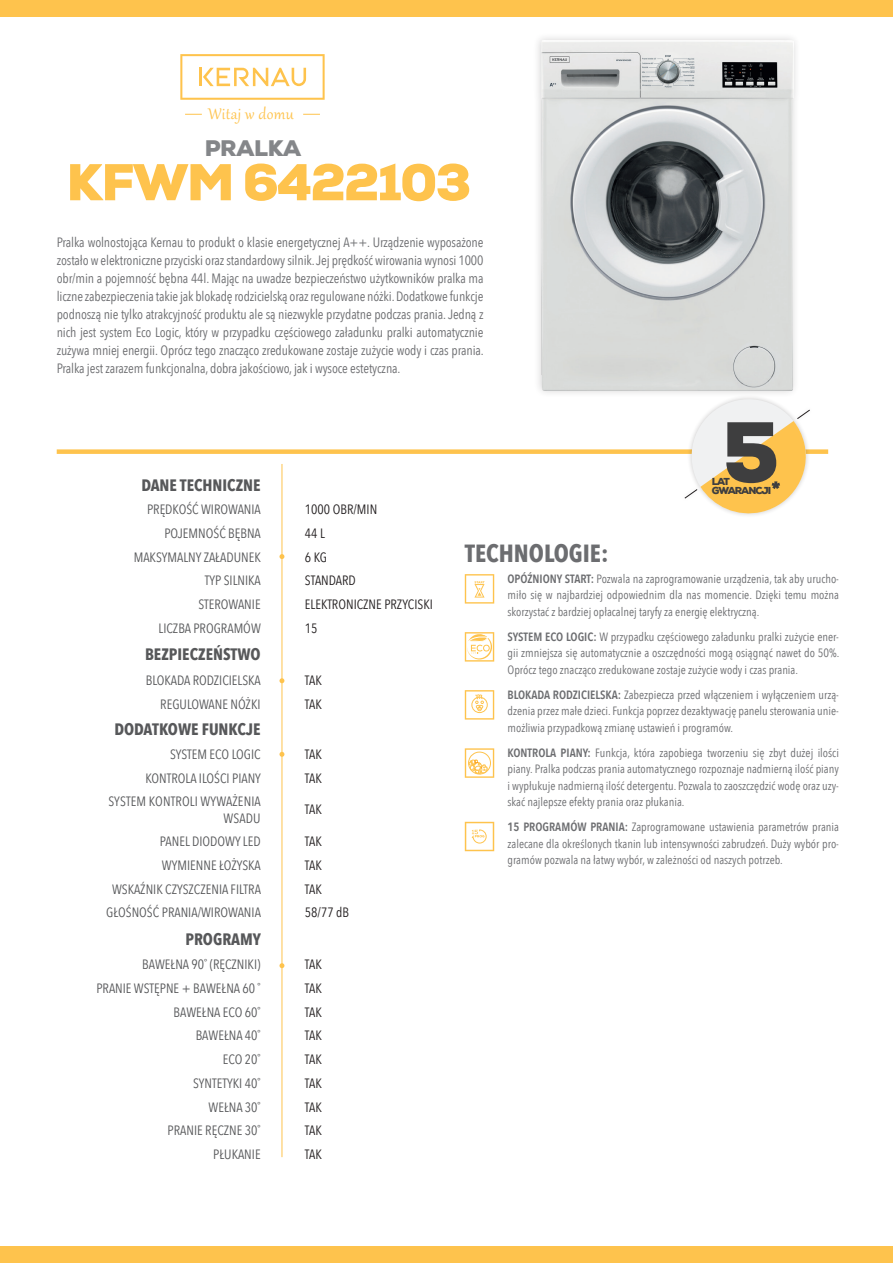
<style>
.page{position:relative;width:893px;height:1263px;background:#fff}
.page>*{position:absolute;margin:0;border:0;box-sizing:border-box;transform-origin:0 0}
.t1{font:900 85.95px "Nexa";color:#3e3e3f}
.t2{font:900 51.6px "Nexa";letter-spacing:-.04em;color:#fec34d}
.t3{font:700 24.75px "Avenir Next Condensed";color:#6c6d70}
.t4{font:900 22.5px "Nexa";letter-spacing:-.015em;color:#848689}
.t5{font:18.9px "Gabriola";letter-spacing:.02em;color:#fec34d}
.t6{font:700 16.5px "Avenir Next Condensed";color:#57585a}
.t7{font:13.5px/18px "Avenir Next Condensed";letter-spacing:-.01em;color:#6c6d70;text-align:justify}
.t8{font:13.5px/16.2px "Avenir Next Condensed";color:#57585a;text-align:right}
.t9{font:13.5px "Avenir Next Condensed";color:#231f20}
.t10{font:12px/16.5px "Avenir Next Condensed";color:#6c6d70;text-align:justify}
.t11{font:900 10.05px/8.2px "Nexa";letter-spacing:-.1em;color:#3e3e3f}
.s1{font-weight:600}
</style>
<div class="page">
<div style="left:0;top:0;width:893px;height:16px;background:#fec34d"></div>
<svg style="left:180px;top:54px;width:145px;height:46px"></svg>
<svg style="left:185px;top:114px;width:17px;height:1px"></svg>
<svg style="left:303px;top:114px;width:17px;height:1px"></svg>
<svg style="left:279px;top:554px;width:5px;height:5px"></svg>
<svg style="left:279px;top:752px;width:5px;height:5px"></svg>
<div style="left:57px;top:449px;width:771px;height:5px;background:#fec34d"></div>
<div style="left:533px;top:32px;width:268px;height:366px;background:#231f20;opacity:.2"></div>
<img style="left:541px;top:40px;width:252px;height:350px">
<hr style="left:282px;top:464px;width:1px;height:693px;background:#fec34d">
<div style="left:680px;top:395px;width:134px;height:123px;background:#231f20;opacity:.2"></div>
<svg style="left:685px;top:399px;width:125px;height:114px"></svg>
<svg style="left:279px;top:678px;width:5px;height:5px"></svg>
<svg style="left:279px;top:963px;width:5px;height:5px"></svg>
<div style="left:0;top:1247px;width:893px;height:16px;background:#fec34d"></div>
<svg style="left:465px;top:632px;width:29px;height:29px"></svg>
<svg style="left:465px;top:574px;width:29px;height:29px"></svg>
<svg style="left:465px;top:690px;width:29px;height:29px"></svg>
<svg style="left:465px;top:748px;width:29px;height:30px"></svg>
<svg style="left:465px;top:822px;width:29px;height:29px"></svg>
<h3 class="t5" style="left:208px;top:106px;width:87px">Witaj w domu</h3>
<h3 class="t4" style="left:205px;top:134px;width:98px">PRALKA</h3>
<h2 class="t2" style="left:66px;top:149px;width:406px">KFWM 6422103</h2>
<p class="t7" style="left:57px;top:233px;width:429px">Pralka wolnostojąca Kernau to produkt o klasie energetycznej A++. Urządzenie wyposażone zostało w elektroniczne przyciski oraz standardowy silnik. Jej prędkość wirowania wynosi 1000 obr/min a pojemność bębna 44l. Mając na uwadze bezpieczeństwo użytkowników pralka ma liczne zabezpieczenia takie jak blokadę rodzicielską oraz regulowane nóżki. Dodatkowe funkcje podnoszą nie tylko atrakcyjność produktu ale są niezwykle przydatne podczas prania. Jedną z nich jest system Eco Logic, który w przypadku częściowego załadunku pralki automatycznie zużywa mniej energii. Oprócz tego znacząco zredukowane zostaje zużycie wody i czas prania.<br>Pralka jest zarazem funkcjonalna, dobra jakościowo, jak i wysoce estetyczna.</p>
<h3 class="t6" style="left:141px;top:475px;width:121px">DANE TECHNICZNE</h3>
<p class="t8" style="left:147px;top:501px;width:115px">PRĘDKOŚĆ WIROWANIA</p>
<p class="t9" style="left:305px;top:498px;width:74px">1000 OBR/MIN</p>
<p class="t8" style="left:164px;top:525px;width:98px">POJEMNOŚĆ BĘBNA</p>
<p class="t9" style="left:305px;top:522px;width:22px">44 L</p>
<p class="t8" style="left:134px;top:548px;width:129px">MAKSYMALNY ZAŁADUNEK</p>
<p class="t9" style="left:305px;top:545px;width:24px">6 KG</p>
<p class="t8" style="left:205px;top:572px;width:58px">TYP SILNIKA</p>
<p class="t9" style="left:305px;top:569px;width:52px">STANDARD</p>
<p class="t8" style="left:198px;top:596px;width:64px">STEROWANIE</p>
<p class="t9" style="left:305px;top:593px;width:130px">ELEKTRONICZNE PRZYCISKI</p>
<p class="t8" style="left:159px;top:619px;width:104px">LICZBA PROGRAMÓW</p>
<p class="t9" style="left:305px;top:617px;width:14px">15</p>
<h3 class="t6" style="left:145px;top:644px;width:117px">BEZPIECZEŃSTWO</h3>
<p class="t8" style="left:146px;top:671px;width:116px">BLOKADA RODZICIELSKA</p>
<p class="t9" style="left:305px;top:668px;width:19px">TAK</p>
<p class="t8" style="left:160px;top:695px;width:102px">REGULOWANE NÓŻKI</p>
<p class="t9" style="left:305px;top:692px;width:19px">TAK</p>
<h3 class="t6" style="left:114px;top:719px;width:148px">DODATKOWE FUNKCJE</h3>
<p class="t8" style="left:170px;top:745px;width:92px">SYSTEM ECO LOGIC</p>
<p class="t9" style="left:305px;top:743px;width:19px">TAK</p>
<p class="t8" style="left:145px;top:769px;width:117px">KONTROLA ILOŚCI PIANY</p>
<p class="t9" style="left:305px;top:766px;width:19px">TAK</p>
<p class="t8" style="left:108px;top:793px;width:154px">SYSTEM KONTROLI WYWAŻENIA<br>WSADU</p>
<p class="t9" style="left:305px;top:798px;width:19px">TAK</p>
<p class="t8" style="left:160px;top:833px;width:102px">PANEL DIODOWY LED</p>
<p class="t9" style="left:305px;top:830px;width:19px">TAK</p>
<p class="t8" style="left:162px;top:856px;width:100px">WYMIENNE ŁOŻYSKA</p>
<p class="t9" style="left:305px;top:854px;width:19px">TAK</p>
<p class="t8" style="left:112px;top:880px;width:150px">WSKAŹNIK CZYSZCZENIA FILTRA</p>
<p class="t9" style="left:305px;top:877px;width:19px">TAK</p>
<p class="t8" style="left:106px;top:904px;width:156px">GŁOŚNOŚĆ PRANIA/WIROWANIA</p>
<p class="t9" style="left:305px;top:901px;width:46px">58/77 dB</p>
<h3 class="t6" style="left:185px;top:929px;width:77px">PROGRAMY</h3>
<p class="t8" style="left:142px;top:956px;width:120px">BAWEŁNA 90˚ (RĘCZNIKI)</p>
<p class="t9" style="left:305px;top:953px;width:19px">TAK</p>
<p class="t8" style="left:96px;top:979px;width:166px">PRANIE WSTĘPNE + BAWEŁNA 60 ˚</p>
<p class="t9" style="left:305px;top:977px;width:19px">TAK</p>
<p class="t8" style="left:174px;top:1003px;width:89px">BAWEŁNA ECO 60˚</p>
<p class="t9" style="left:305px;top:1000px;width:19px">TAK</p>
<p class="t8" style="left:196px;top:1027px;width:66px">BAWEŁNA 40˚</p>
<p class="t9" style="left:305px;top:1024px;width:19px">TAK</p>
<p class="t8" style="left:223px;top:1051px;width:39px">ECO 20˚</p>
<p class="t9" style="left:305px;top:1048px;width:19px">TAK</p>
<p class="t8" style="left:193px;top:1074px;width:69px">SYNTETYKI 40˚</p>
<p class="t9" style="left:305px;top:1071px;width:19px">TAK</p>
<p class="t8" style="left:209px;top:1098px;width:54px">WEŁNA 30˚</p>
<p class="t9" style="left:305px;top:1095px;width:19px">TAK</p>
<p class="t8" style="left:168px;top:1122px;width:95px">PRANIE RĘCZNE 30˚</p>
<p class="t9" style="left:305px;top:1119px;width:19px">TAK</p>
<p class="t8" style="left:213px;top:1145px;width:49px">PŁUKANIE</p>
<p class="t9" style="left:305px;top:1143px;width:19px">TAK</p>
<h1 class="t1" style="left:722px;top:397px;width:59px">5</h1>
<p class="t11" style="left:728px;top:486px;width:45px">ARANCJI</p>
<p class="t11" style="left:712px;top:478px;width:20px">LAT<br>GW</p>
<h3 class="t3" style="left:465px;top:538px;width:145px">TECHNOLOGIE:</h3>
<p class="t10" style="left:507px;top:570px;width:333px"><span class="s1">OPÓŹNIONY START:</span> Pozwala na zaprogramowanie urządzenia, tak aby urucho&shy;miło się w najbardziej odpowiednim dla nas momencie. Dzięki temu można skorzystać z bardziej opłacalnej taryfy za energię elektryczną.</p>
<p class="t10" style="left:507px;top:628px;width:333px"><span class="s1">SYSTEM ECO LOGIC:</span> W przypadku częściowego załadunku pralki zużycie ener&shy;gii zmniejsza się automatycznie a oszczędności mogą osiągnąć nawet do 50%.<br>Oprócz tego znacząco zredukowane zostaje zużycie wody i czas prania.</p>
<p class="t10" style="left:507px;top:686px;width:333px"><span class="s1">BLOKADA RODZICIELSKA:</span> Zabezpiecza przed włączeniem i wyłączeniem urzą&shy;dzenia przez małe dzieci. Funkcja poprzez dezaktywację panelu sterowania unie&shy;możliwia przypadkową zmianę ustawień i programów.</p>
<p class="t10" style="left:507px;top:744px;width:333px"><span class="s1">KONTROLA PIANY:</span> Funkcja, która zapobiega tworzeniu się zbyt dużej ilości piany. Pralka podczas prania automatycznego rozpoznaje nadmierną ilość piany i wypłukuje nadmierną ilość detergentu. Pozwala to zaoszczędzić wodę oraz uzy&shy;skać najlepsze efekty prania oraz płukania.</p>
<p class="t10" style="left:507px;top:818px;width:333px"><span class="s1">15 PROGRAMÓW PRANIA:</span> Zaprogramowane ustawienia parametrów prania zalecane dla określonych tkanin lub intensywności zabrudzeń. Duży wybór pro&shy;gramów pozwala na łatwy wybór, w zależności od naszych potrzeb.</p>
</div>
